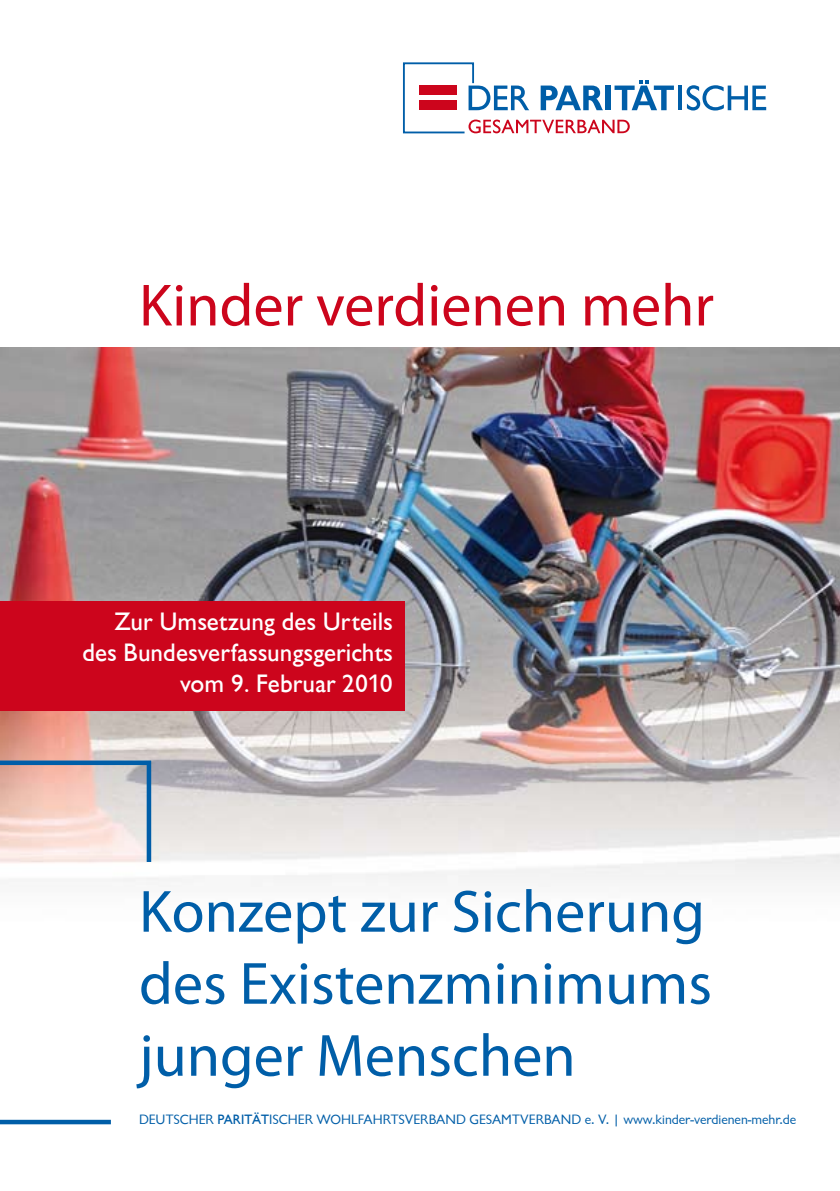
<style>
.page{position:relative;width:840px;height:1191px;background:#fff}
.page>*{position:absolute;margin:0;border:0;box-sizing:border-box;transform-origin:0 0}
.t1{font:60px/72px "Myriad Pro";color:#005ea8;text-align:justify}
.t2{font:60px "Myriad Pro";color:#cc051c}
.t3{font:500 26px/31.2px "Chantilly";color:#fff;text-align:right}
.t4{font:14px "Chantilly";color:#005ea8}
.s1{font-weight:500}
</style>
<div class="page">
<img style="left:0;top:347px;width:839px;height:535px">
<hr style="left:678px;top:86px;width:3px;height:24px;background:#005ea8">
<svg style="left:686px;top:85px;width:79px;height:25px"></svg>
<svg style="left:403px;top:62px;width:270px;height:71px"></svg>
<svg style="left:0;top:760px;width:151px;height:364px"></svg>
<div style="left:0;top:601px;width:404px;height:109px;background:#cc051c"></div>
<h1 class="t2" style="left:139px;top:268px;width:576px">Kinder verdienen mehr</h1>
<h2 class="t3" style="left:82px;top:606px;width:311px">Zur Umsetzung des Urteils des Bundesverfassungsgerichts vom 9. Februar 2010</h2>
<h1 class="t1" style="left:139px;top:874px;width:574px">Konzept zur Sicherung des Existenzminimums junger Menschen</h1>
<p class="t4" style="left:139px;top:1111px;width:658px">DEUTSCHER <span class="s1">parität</span>ISCHER WOHLFAHRTSVERBAND GESAMTVERBAND E. V. | WWW.KINDER-VERDIENEN-MEHR.DE</p>
</div>
